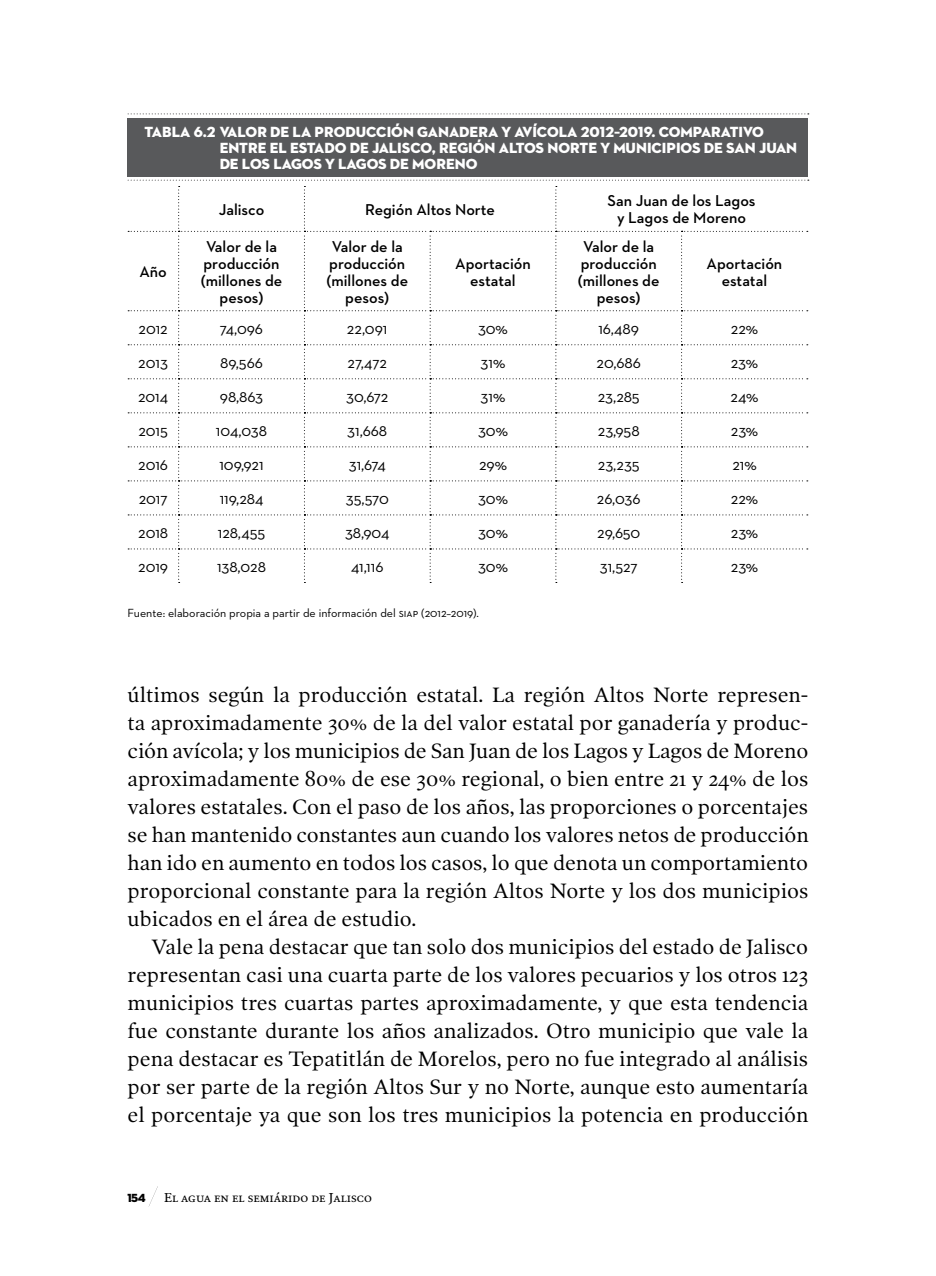
<style>
.page{position:relative;width:936px;height:1276px;background:#fff}
.page>*{position:absolute;margin:0;border:0;box-sizing:border-box;transform-origin:0 0}
.t1{font:21px/28px "Poynter OS Text One";color:#000;text-align:justify}
.t2{font:16px "Neutraface 2 Text";color:#000}
.t3{font:600 16px/17px "Neutraface 2 Text";color:#000;text-align:center}
.t4{font:15px/16px "Neutraface 2 Display Titling";color:#fff}
.t5{font:13px "Poynter OS Text";color:#000}
.t6{font:12px "Neutraface 2 Text";color:#000}
.t7{font:12px "Neutraface 2 Display Titling SC850";color:#000}
</style>
<div class="page">
<svg style="left:149px;top:1186px;width:9px;height:20px"></svg>
<svg style="left:128px;top:113px;width:680px;height:1px"></svg>
<div style="left:128px;top:118px;width:680px;height:59px;background:#58595b"></div>
<svg style="left:128px;top:180px;width:680px;height:403px"></svg>
<p class="t4" style="left:220px;top:124px;width:579px;text-indent:-75px">TABLA 6.2 VALOR DE LA PRODUCCIÓN GANADERA Y AVÍCOLA 2012–2019. COMPARATIVO<br>ENTRE EL ESTADO DE JALISCO, REGIÓN ALTOS NORTE Y MUNICIPIOS DE SAN JUAN<br>DE LOS LAGOS Y LAGOS DE MORENO</p>
<p class="t3" style="left:219px;top:201px;width:47px">Jalisco</p>
<p class="t3" style="left:365px;top:201px;width:131px">Región Altos Norte</p>
<p class="t3" style="left:607px;top:192px;width:149px">San Juan de los Lagos y Lagos de Moreno</p>
<p class="t3" style="left:139px;top:263px;width:29px">Año</p>
<p class="t3" style="left:578px;top:238px;width:83px">Valor de la producción (millones de pesos)</p>
<p class="t3" style="left:201px;top:238px;width:83px">Valor de la producción (millones de pesos)</p>
<p class="t3" style="left:326px;top:238px;width:83px">Valor de la producción (millones de pesos)</p>
<p class="t3" style="left:706px;top:255px;width:77px">Aportación estatal</p>
<p class="t3" style="left:455px;top:255px;width:77px">Aportación estatal</p>
<p class="t2" style="left:138px;top:318px;width:31px">2012</p>
<p class="t2" style="left:220px;top:318px;width:45px">74,096</p>
<p class="t2" style="left:347px;top:318px;width:42px">22,091</p>
<p class="t2" style="left:478px;top:318px;width:31px">30%</p>
<p class="t2" style="left:598px;top:318px;width:42px">16,489</p>
<p class="t2" style="left:730px;top:318px;width:29px">22%</p>
<p class="t2" style="left:138px;top:352px;width:31px">2013</p>
<p class="t2" style="left:220px;top:352px;width:44px">89,566</p>
<p class="t2" style="left:347px;top:352px;width:41px">27,472</p>
<p class="t2" style="left:480px;top:352px;width:26px">31%</p>
<p class="t2" style="left:596px;top:352px;width:46px">20,686</p>
<p class="t2" style="left:730px;top:352px;width:29px">23%</p>
<p class="t2" style="left:138px;top:386px;width:32px">2014</p>
<p class="t2" style="left:220px;top:386px;width:45px">98,863</p>
<p class="t2" style="left:346px;top:386px;width:44px">30,672</p>
<p class="t2" style="left:480px;top:386px;width:26px">31%</p>
<p class="t2" style="left:597px;top:386px;width:43px">23,285</p>
<p class="t2" style="left:730px;top:386px;width:29px">24%</p>
<p class="t2" style="left:138px;top:420px;width:31px">2015</p>
<p class="t2" style="left:216px;top:420px;width:53px">104,038</p>
<p class="t2" style="left:347px;top:420px;width:41px">31,668</p>
<p class="t2" style="left:478px;top:420px;width:31px">30%</p>
<p class="t2" style="left:597px;top:420px;width:43px">23,958</p>
<p class="t2" style="left:730px;top:420px;width:29px">23%</p>
<p class="t2" style="left:138px;top:454px;width:31px">2016</p>
<p class="t2" style="left:219px;top:454px;width:46px">109,921</p>
<p class="t2" style="left:349px;top:454px;width:38px">31,674</p>
<p class="t2" style="left:479px;top:454px;width:30px">29%</p>
<p class="t2" style="left:597px;top:454px;width:43px">23,235</p>
<p class="t2" style="left:732px;top:454px;width:26px">21%</p>
<p class="t2" style="left:139px;top:488px;width:30px">2017</p>
<p class="t2" style="left:220px;top:488px;width:45px">119,284</p>
<p class="t2" style="left:346px;top:488px;width:44px">35,570</p>
<p class="t2" style="left:478px;top:488px;width:31px">30%</p>
<p class="t2" style="left:597px;top:488px;width:45px">26,036</p>
<p class="t2" style="left:730px;top:488px;width:29px">22%</p>
<p class="t2" style="left:138px;top:523px;width:32px">2018</p>
<p class="t2" style="left:218px;top:523px;width:49px">128,455</p>
<p class="t2" style="left:345px;top:523px;width:46px">38,904</p>
<p class="t2" style="left:478px;top:523px;width:31px">30%</p>
<p class="t2" style="left:597px;top:523px;width:45px">29,650</p>
<p class="t2" style="left:730px;top:523px;width:29px">23%</p>
<p class="t2" style="left:138px;top:557px;width:31px">2019</p>
<p class="t2" style="left:217px;top:557px;width:50px">138,028</p>
<p class="t2" style="left:351px;top:557px;width:34px">41,116</p>
<p class="t2" style="left:478px;top:557px;width:31px">30%</p>
<p class="t2" style="left:599px;top:557px;width:40px">31,527</p>
<p class="t2" style="left:730px;top:557px;width:29px">23%</p>
<p class="t6" style="left:128px;top:605px;width:353px">Fuente: elaboración propia a partir de información del siap (2012–2019).</p>
<p class="t1" style="left:128px;top:680px;width:682px">últimos según la producción estatal. La región Altos Norte represen&shy;ta aproximadamente 30% de la del valor estatal por ganadería y produc&shy;ción avícola; y los municipios de San Juan de los Lagos y Lagos de Moreno aproximadamente 80% de ese 30% regional, o bien entre 21 y 24% de los valores estatales. Con el paso de los años, las proporciones o porcentajes se han mantenido constantes aun cuando los valores netos de producción han ido en aumento en todos los casos, lo que denota un comportamiento proporcional constante para la región Altos Norte y los dos municipios ubicados en el área de estudio.</p>
<p class="t1" style="left:128px;top:932px;width:682px;text-indent:24px">Vale la pena destacar que tan solo dos municipios del estado de Jalisco representan casi una cuarta parte de los valores pecuarios y los otros 123 municipios tres cuartas partes aproximadamente, y que esta tendencia fue constante durante los años analizados. Otro municipio que vale la pena destacar es Tepatitlán de Morelos, pero no fue integrado al análisis por ser parte de la región Altos Sur y no Norte, aunque esto aumentaría el porcentaje ya que son los tres municipios la potencia en producción</p>
<p class="t7" style="left:128px;top:1190px;width:20px">154</p>
<p class="t5" style="left:164px;top:1189px;width:209px">El agua en el semiárido de Jalisco</p>
</div>
